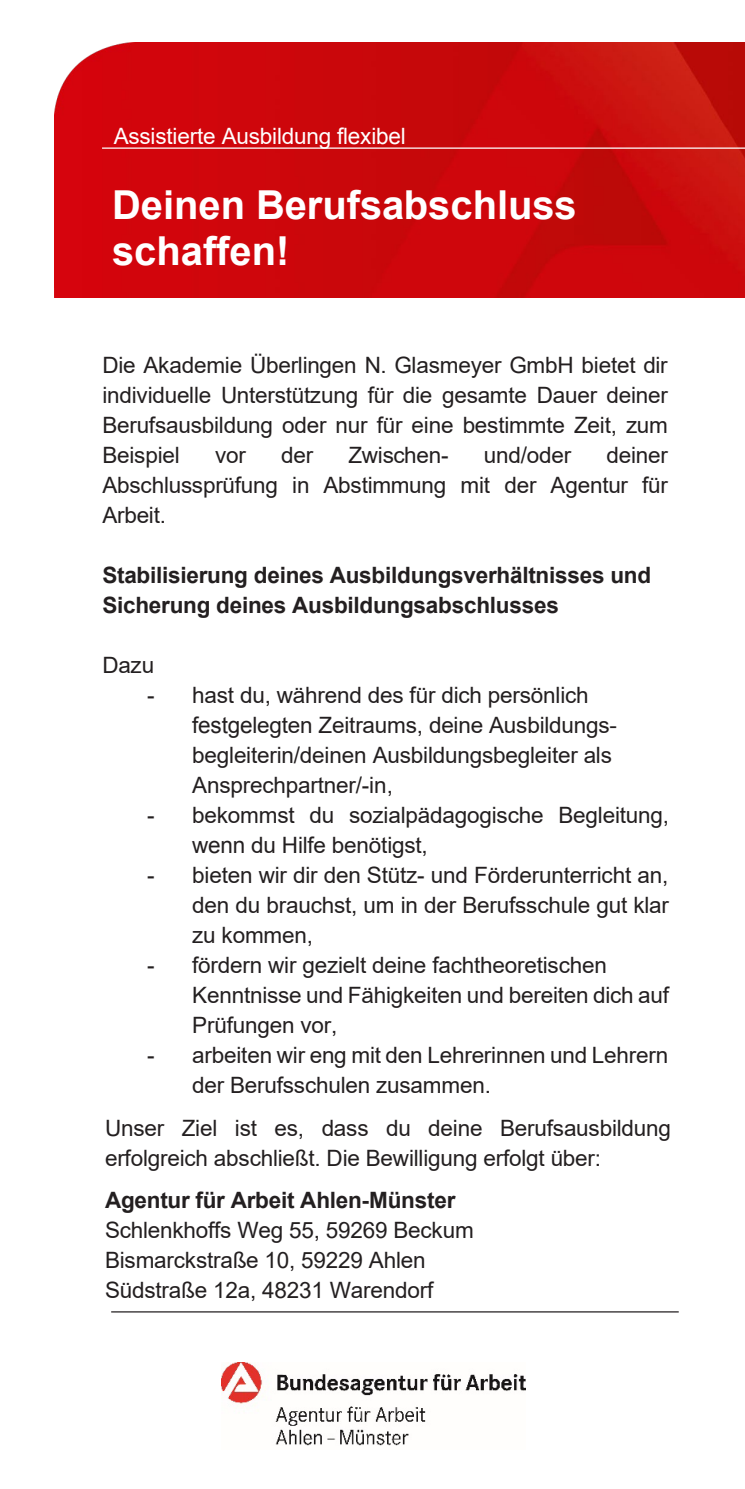
<style>
.page{position:relative;width:745px;height:1489px;background:#fff}
.page>*{position:absolute;margin:0;border:0;box-sizing:border-box;transform-origin:0 0}
.t1{font:700 40px/46px "Arial";color:#fff}
.t2{font:22.5px/30px "Arial";letter-spacing:-.01em;color:#231f20}
.t3{font:700 22.5px/30px "Arial";letter-spacing:-.01em;color:#231f20}
.t4{font:22.5px "Arial";letter-spacing:-.01em;color:#fff}
.s1{font-style:inherit}
</style>
<div class="page">
<img style="left:55px;top:42px;width:689px;height:255px">
<hr style="left:111px;top:1311px;width:567px;height:1px;background:#231f20">
<img style="left:222px;top:1362px;width:303px;height:84px">
<hr style="left:102px;top:147px;width:642px;height:2px;background:#fff">
<p class="t4" style="left:114px;top:121px;width:293px">Assistierte Ausbildung <span class="s1">flexibel</span></p>
<h1 class="t1" style="left:112px;top:182px;width:466px">Deinen Berufsabschluss schaffen!</h1>
<p class="t2" style="left:102px;top:350px;width:567px;text-align:justify">Die Akademie Überlingen N. Glasmeyer GmbH bietet dir individuelle Unterstützung für die gesamte Dauer deiner Berufsausbildung oder nur für eine bestimmte Zeit, zum Beispiel</p>
<p class="t2" style="left:215px;top:440px;width:32px">vor</p>
<p class="t2" style="left:281px;top:440px;width:34px">der</p>
<p class="t2" style="left:348px;top:440px;width:102px">Zwischen-</p>
<p class="t2" style="left:483px;top:440px;width:89px">und/oder</p>
<p class="t2" style="left:102px;top:440px;width:567px;text-align:justify;text-indent:503px">deiner Abschlussprüfung in Abstimmung mit der Agentur für Arbeit.</p>
<p class="t3" style="left:102px;top:560px;width:550px">Stabilisierung deines Ausbildungsverhältnisses und<br>Sicherung deines Ausbildungsabschlusses</p>
<p class="t2" style="left:102px;top:649px;width:53px">Dazu</p>
<p class="t2" style="left:192px;top:679px;width:426px;text-indent:-45px">- hast du, während des für dich persönlich <span class="s1">festgel</span>egten Zeitraums, deine Ausbildungs&shy;begleiterin/deinen Ausbildungsbegleiter als Ansprechpartner/-in,</p>
<p class="t2" style="left:192px;top:799px;width:478px;text-indent:-45px">- bekommst du sozialpädagogische Begleitung, <span class="s1">wenn</span> du Hilfe benötigst,</p>
<p class="t2" style="left:192px;top:859px;width:478px;text-align:justify;text-indent:-45px">- bieten wir dir den Stütz- und Förderunterricht an, den du brauchst, um in der Berufsschule gut klar zu kommen,</p>
<p class="t2" style="left:192px;top:949px;width:478px;text-indent:-45px">- fördern wir gezielt deine fachtheoretischen<br>Kenntnisse und Fähigkeiten und bereiten dich auf<br>Prüfungen vor,</p>
<p class="t2" style="left:192px;top:1039px;width:477px;text-indent:-45px">- arbeiten wir eng mit den Lehrerinnen und Lehrern der Berufsschulen zusammen.</p>
<p class="t2" style="left:105px;top:1112px;width:567px">Unser Ziel ist es, dass du deine Berufsausbildung erfolgreich abschließt. Die Bewilligung erfolgt über:</p>
<p class="t3" style="left:105px;top:1185px;width:352px">Agentur für Arbeit Ahlen-Münster</p>
<p class="t2" style="left:105px;top:1215px;width:370px">Schlenkhoffs Weg 55, 59269 Beckum<br>Bismarckstraße 10, 59229 Ahlen<br>Südstraße 12a, 48231 Warendorf</p>
</div>
